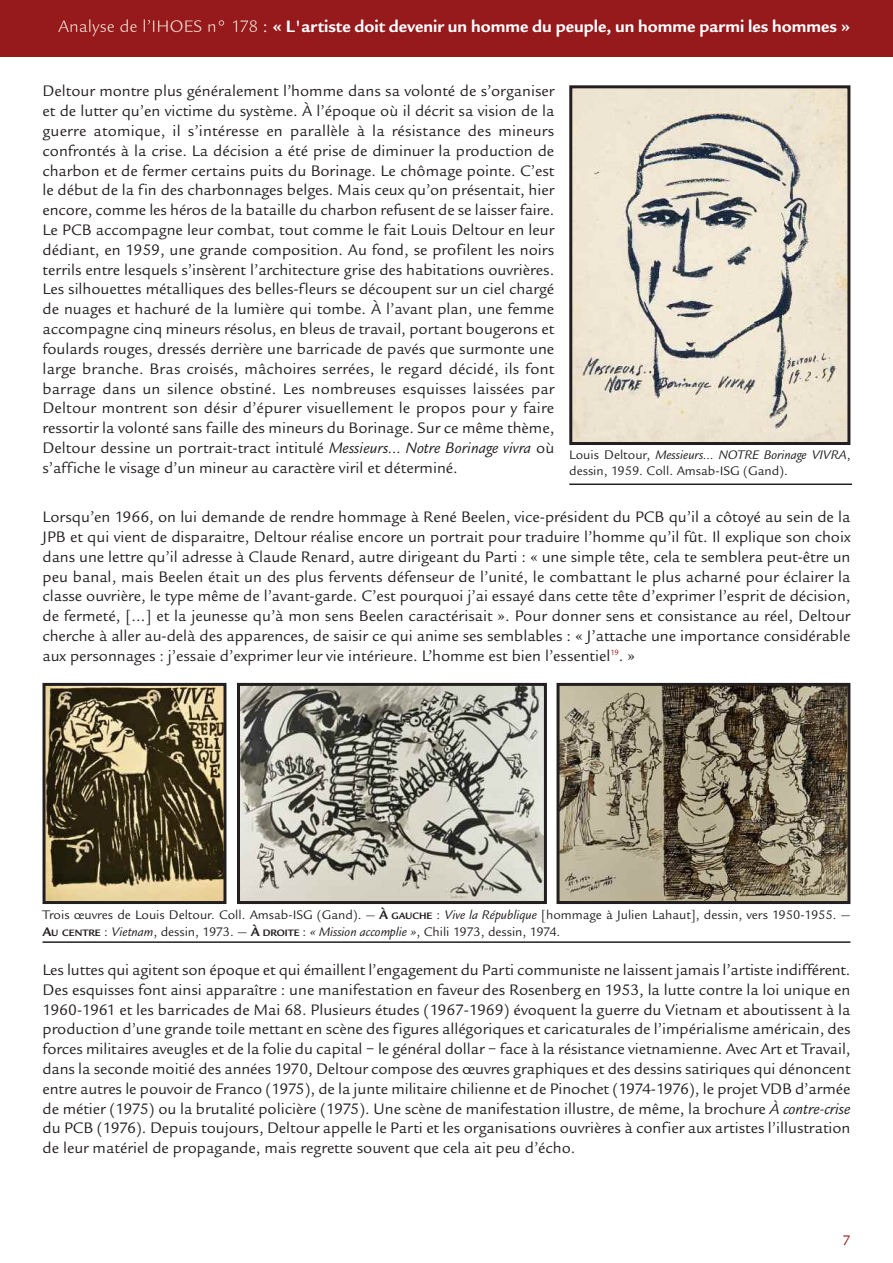
<style>
.page{position:relative;width:893px;height:1263px;background:#fff}
.page>*{position:absolute;margin:0;border:0;box-sizing:border-box;transform-origin:0 0}
.t1{font:700 18px "Legacy San ITC";color:#fff}
.t2{font:16.5px/19.8px "Legacy San ITC";color:#231f20;text-align:justify}
.t3{font:15px "Legacy San ITC";color:#96191c}
.t4{font:13.5px/16.2px "Legacy San ITC";color:#231f20}
.s1{font-weight:400}
.s2{font-style:italic}
.s3{font-size:13.2px}
.s4{font-weight:700}
.s5{font-weight:700;font-size:10.2px}
</style>
<div class="page">
<div style="left:0;top:0;width:893px;height:57px;background:#96191c"></div>
<svg style="left:58px;top:19px;width:90px;height:18px"></svg>
<img style="left:573px;top:89px;width:273px;height:352px">
<div style="left:569px;top:85px;width:281px;height:360px;border:3px solid #231f20"></div>
<img style="left:47px;top:687px;width:175px;height:213px">
<div style="left:43px;top:683px;width:183px;height:221px;border:3px solid #231f20"></div>
<img style="left:241px;top:687px;width:302px;height:213px">
<div style="left:237px;top:683px;width:310px;height:221px;border:3px solid #231f20"></div>
<img style="left:560px;top:687px;width:286px;height:213px">
<div style="left:556px;top:683px;width:294px;height:221px;border:3px solid #231f20"></div>
<hr style="left:569px;top:483px;width:283px;height:2px;background:#231f20">
<hr style="left:43px;top:941px;width:807px;height:2px;background:#231f20">
<p class="t1" style="left:263px;top:16px;width:589px"><span class="s1">:</span> « L'artiste doit devenir un homme du peuple, un homme parmi les hommes »</p>
<p class="t2" style="left:43px;top:82px;width:513px">Deltour montre plus généralement l’homme dans sa volonté de s’organiser et de lutter qu’en victime du système. À l’époque où il décrit sa vision de la guerre atomique, il s’intéresse en parallèle à la résistance des mineurs confrontés à la crise. La décision a été prise de diminuer la production de charbon et de fermer certains puits du Borinage. Le chômage pointe. C’est le début de la fin des charbonnages belges. Mais ceux qu’on présentait, hier encore, comme les héros de la bataille du charbon refusent de se laisser faire.<br>Le PCB accompagne leur combat, tout comme le fait Louis Deltour en leur dédiant, en 1959, une grande composition. Au fond, se profilent les noirs terrils entre lesquels s’insèrent l’architecture grise des habitations ouvrières.<br>Les silhouettes métalliques des belles-fleurs se découpent sur un ciel chargé de nuages et hachuré de la lumière qui tombe. À l’avant plan, une femme accompagne cinq mineurs résolus, en bleus de travail, portant bougerons et foulards rouges, dressés derrière une barricade de pavés que surmonte une large branche. Bras croisés, mâchoires serrées, le regard décidé, ils font barrage dans un silence obstiné. Les nombreuses esquisses laissées par Deltour montrent son désir d’épurer visuellement le propos pour y faire ressortir la volonté sans faille des mineurs du Borinage. Sur ce même thème, Deltour dessine un portrait-tract intitulé <span class="s2">Messieurs… Notre Borinage vivra</span> où s’affiche le visage d’un mineur au caractère viril et déterminé.</p>
<p class="t2" style="left:43px;top:507px;width:809px">Lorsqu’en 1966, on lui demande de rendre hommage à René Beelen, vice-président du PCB qu’il a côtoyé au sein de la JPB et qui vient de disparaitre, Deltour réalise encore un portrait pour traduire l’homme qu’il fût. Il explique son choix dans une lettre qu’il adresse à Claude Renard, autre dirigeant du Parti : « une simple tête, cela te semblera peut-être un peu banal, mais Beelen était un des plus fervents défenseur de l’unité, le combattant le plus acharné pour éclairer la classe ouvrière, le type même de l’avant-garde. C’est pourquoi j’ai essayé dans cette tête d’exprimer l’esprit de décision, de fermeté, [...] et la jeunesse qu’à mon sens Beelen caractérisait ». Pour donner sens et consistance au réel, Deltour cherche à aller au-delà des apparences, de saisir ce qui anime ses semblables : « J’attache une importance considérable aux personnages : j’essaie d’exprimer leur vie intérieure. L’homme est bien l’essentiel<sup>19</sup>. »</p>
<p class="t4" style="left:569px;top:447px;width:283px">Louis Deltour, <span class="s2">Messieurs… NOTRE Borinage VIVRA</span>, dessin, 1959. Coll. Amsab-ISG (Gand).</p>
<p class="t4" style="left:43px;top:907px;width:809px">Trois œuvres de Louis Deltour. Coll. Amsab-ISG (Gand). <span class="s3">—</span> <span class="s4">À</span> <span class="s5">GAUCHE</span> : <span class="s2">Vive la République</span> [hommage à Julien Lahaut], dessin, vers 1950-1955. —<br><span class="s4">A</span><span class="s5">U CENTRE</span> : <span class="s2">Vietnam</span>, dessin, 1973. — <span class="s4">À</span> <span class="s5">DROITE</span> : <span class="s2">« Mission accomplie »</span>, Chili 1973, dessin, 1974.</p>
<p class="t2" style="left:43px;top:960px;width:809px">Les luttes qui agitent son époque et qui émaillent l’engagement du Parti communiste ne laissent jamais l’artiste indifférent.<br>Des esquisses font ainsi apparaître : une manifestation en faveur des Rosenberg en 1953, la lutte contre la loi unique en 1960-1961 et les barricades de Mai 68. Plusieurs études (1967-1969) évoquent la guerre du Vietnam et aboutissent à la production d’une grande toile mettant en scène des figures allégoriques et caricaturales de l’impérialisme américain, des forces militaires aveugles et de la folie du capital − le général dollar − face à la résistance vietnamienne. Avec Art et Travail, dans la seconde moitié des années 1970, Deltour compose des œuvres graphiques et des dessins satiriques qui dénoncent entre autres le pouvoir de Franco (1975), de la junte militaire chilienne et de Pinochet (1974-1976), le projet VDB d’armée de métier (1975) ou la brutalité policière (1975). Une scène de manifestation illustre, de même, la brochure <span class="s2">À contre-crise </span>du PCB (1976). Depuis toujours, Deltour appelle le Parti et les organisations ouvrières à confier aux artistes l’illustration de leur matériel de propagande, mais regrette souvent que cela ait peu d’écho.</p>
<p class="t3" style="left:842px;top:1232px;width:10px">7</p>
</div>
